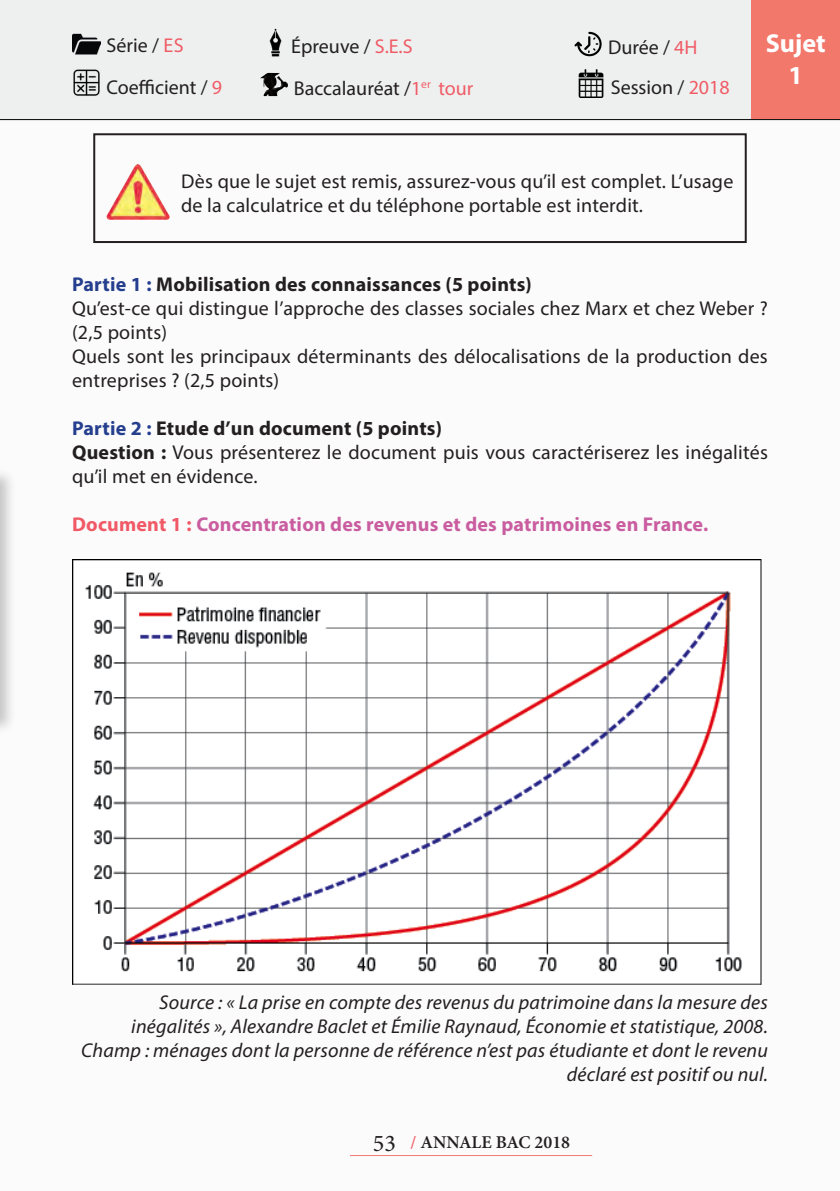
<style>
.page{position:relative;width:840px;height:1191px;background:#fff}
.page>*{position:absolute;margin:0;border:0;box-sizing:border-box;transform-origin:0 0}
.t1{font:700 26px "Myriad Pro";color:#fff}
.corps_de_texte{font:20px/24px "Myriad Pro";letter-spacing:.01em;color:#231f20}
.corps_de_texte-2{font:italic 20px/24px "Myriad Pro";letter-spacing:.01em;color:#231f20;text-align:right}
.corps_de_texte-3{font:700 20px "Myriad Pro";letter-spacing:.01em;color:#231f20}
.corps_de_texte-4{font:700 20px "Myriad Pro";letter-spacing:.01em;color:#c95d9f}
.t2{font:600 18px "Minion Pro";color:#231f20}
.s1{color:#f05c66}
.s2{color:#253f8e}
.s3{font-weight:700}
.s4{color:#f05965}
.s5{font-weight:400;font-size:24px}
</style>
<div class="page">
<div style="left:0;top:0;width:839px;height:1191px;background:#fbfbfc"></div>
<hr style="left:350px;top:1155px;width:242px;height:1px;background:#f3786c">
<div style="left:0;top:0;width:839px;height:120px;background:#eef0f0"></div>
<div style="left:751px;top:0;width:88px;height:119px;background:#f3786c"></div>
<div style="left:0;top:467px;width:16px;height:268px;background:#231f20;opacity:.25"></div>
<svg style="left:0;top:472px;width:1px;height:246px"></svg>
<img style="left:72px;top:30px;width:28px;height:28px">
<img style="left:261px;top:28px;width:28px;height:29px">
<img style="left:573px;top:30px;width:29px;height:28px">
<img style="left:72px;top:68px;width:28px;height:29px">
<img style="left:576px;top:70px;width:28px;height:27px">
<img style="left:260px;top:73px;width:28px;height:23px">
<img style="left:106px;top:164px;width:63px;height:56px">
<div style="left:93px;top:133px;width:653px;height:110px;border:2px solid #231f20"></div>
<img style="left:72px;top:559px;width:690px;height:425px">
<p class="corps_de_texte" style="left:106px;top:33px;width:79px">Série / <span class="s1">ES</span></p>
<p class="corps_de_texte" style="left:291px;top:34px;width:123px">Épreuve / <span class="s1">S.E.S</span></p>
<p class="corps_de_texte" style="left:607px;top:35px;width:91px">Durée / <span class="s1">4H</span></p>
<p class="corps_de_texte" style="left:106px;top:75px;width:117px">Coefficient / <span class="s1">9</span></p>
<p class="corps_de_texte" style="left:294px;top:76px;width:181px">Baccalauréat /<span class="s1">1</span><sup>er</sup> <span class="s1">tour</span></p>
<p class="corps_de_texte" style="left:610px;top:75px;width:120px">Session / <span class="s1">2018</span></p>
<p class="corps_de_texte" style="left:181px;top:169px;width:553px">Dès que le sujet est remis, assurez-vous qu’il est complet. L’usage de la calculatrice et du téléphone portable est interdit.</p>
<p class="t1" style="left:765px;top:26px;width:62px">Sujet</p>
<p class="t1" style="left:788px;top:58px;width:16px">1</p>
<p class="corps_de_texte-3" style="left:72px;top:271px;width:461px"><span class="s2">Partie 1 :</span> Mobilisation des connaissances (5 points)</p>
<p class="corps_de_texte" style="left:72px;top:296px;width:697px">Qu’est-ce qui distingue l’approche des classes sociales chez Marx et chez Weber ? (2,5 points)</p>
<p class="corps_de_texte" style="left:72px;top:344px;width:697px">Quels sont les principaux déterminants des délocalisations de la production des entreprises ? (2,5 points)</p>
<p class="corps_de_texte-3" style="left:72px;top:415px;width:371px"><span class="s2">Partie 2 :</span> Etude d’un document (5 points)</p>
<p class="corps_de_texte" style="left:72px;top:440px;width:697px"><span class="s3">Question :</span> Vous présenterez le document puis vous caractériserez les inégalités qu’il met en évidence.</p>
<p class="corps_de_texte-4" style="left:72px;top:511px;width:637px"><span class="s4">Document 1 :</span> Concentration des revenus et des patrimoines en France.</p>
<p class="corps_de_texte-2" style="left:131px;top:989px;width:637px">Source : « La prise en compte des revenus du patrimoine dans la mesure des inégalités », Alexandre Baclet et Émilie Raynaud, Économie et statistique, 2008.</p>
<p class="corps_de_texte-2" style="left:81px;top:1037px;width:687px">Champ : ménages dont la personne de référence n’est pas étudiante et dont le revenu déclaré est positif ou nul.</p>
<p class="t2" style="left:373px;top:1129px;width:198px"><span class="s5">53</span> <span class="s4">/</span> ANNALE BAC 2018</p>
</div>
